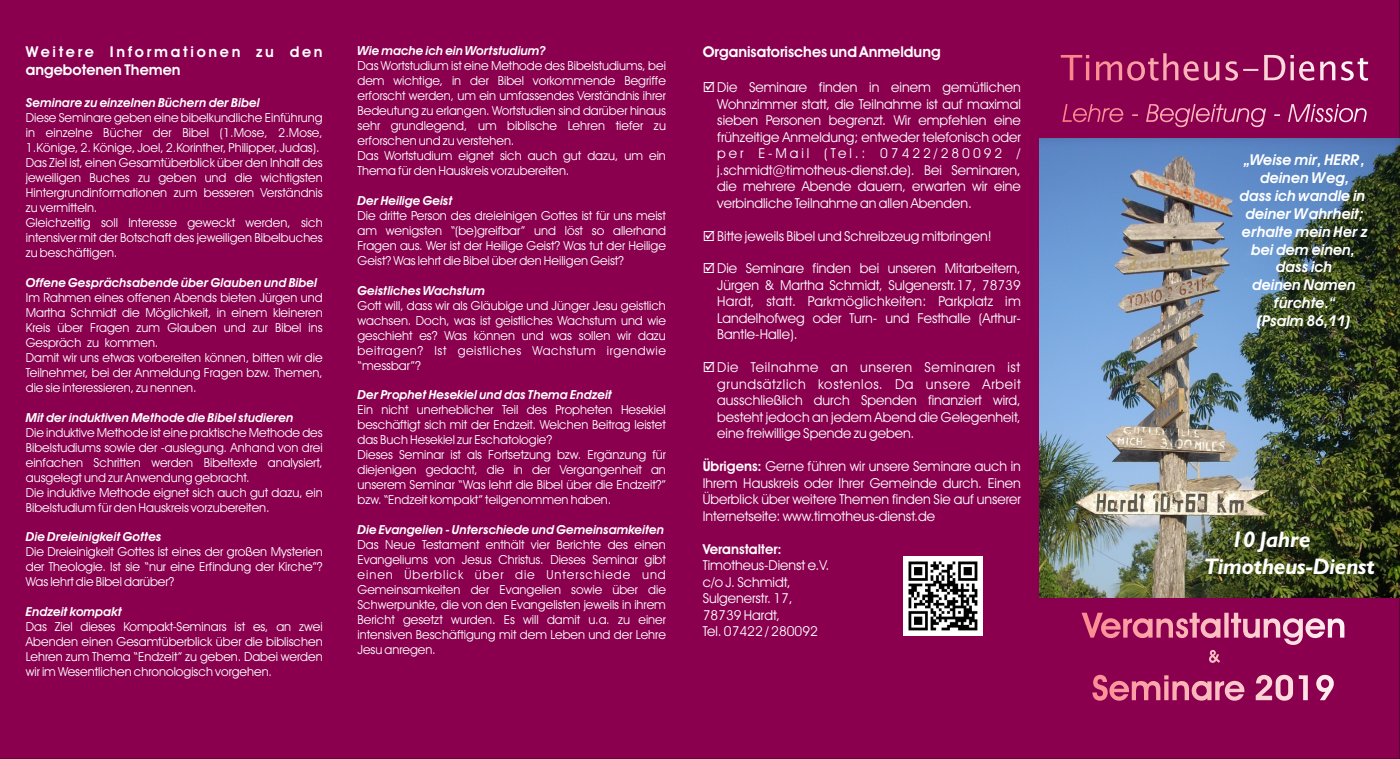
<style>
.page{position:relative;width:1400px;height:759px;background:#8a004f}
.page>*{position:absolute;margin:0;border:0;box-sizing:border-box;transform-origin:0 0}
.t1{font:italic 700 22.5px/27px "Humanst 521 BT";color:#fff}
.t2{font:italic 700 15px/17.9px "Avant Garde Bk BT";color:#fff;text-align:center}
.t3{font:700 15px/17.9px "Avant Garde Bk BT";letter-spacing:.18em;color:#fff}
.t4{font:700 15px "Avant Garde Bk BT";color:#fff}
.t5{font:13.75px/16.5px "Avant Garde Bk BT";color:#fff;text-align:justify}
.t6{font:700 13.75px "Avant Garde Bk BT";color:#fff}
.t7{font:12.5px/15px "Avant Garde Bk BT";color:#fff}
.t8{font:italic 700 12.5px "Avant Garde Bk BT";color:#fff}
.s1{font-weight:700}
</style>
<div class="page">
<svg style="left:1060px;top:52px;width:309px;height:29px"></svg>
<svg style="left:1061px;top:104px;width:307px;height:24px"></svg>
<img style="left:904px;top:557px;width:78px;height:78px">
<svg style="left:1081px;top:612px;width:267px;height:89px"></svg>
<img style="left:1039px;top:139px;width:361px;height:458px">
<p class="t3" style="left:26px;top:45px;width:298px">Weitere Informationen zu den angebotenen Themen</p>
<p class="t8" style="left:26px;top:98px;width:235px">Seminare zu einzelnen Büchern der Bibel</p>
<p class="t7" style="left:26px;top:111px;width:298px">Diese Seminare geben eine bibelkundliche Einführung in einzelne Bücher der Bibel (1.Mose, 2.Mose, 1.Könige, 2. Könige, Joel, 2.Korinther, Philipper, Judas).<br>Das Ziel ist, einen Gesamtüberblick über den Inhalt des jeweiligen Buches zu geben und die wichtigsten Hintergrundinformationen zum besseren Verständnis zu vermitteln.<br>Gleichzeitig soll Interesse geweckt werden, sich intensiver mit der Botschaft des jeweiligen Bibelbuches zu beschäftigen.</p>
<p class="t8" style="left:26px;top:277px;width:293px">Offene Gesprächsabende über Glauben und Bibel</p>
<p class="t7" style="left:26px;top:291px;width:298px">Im Rahmen eines offenen Abends bieten Jürgen und Martha Schmidt die Möglichkeit, in einem kleineren Kreis über Fragen zum Glauben und zur Bibel ins Gespräch zu kommen.<br>Damit wir uns etwas vorbereiten können, bitten wir die Teilnehmer, bei der Anmeldung Fragen bzw. Themen, die sie interessieren, zu nennen.</p>
<p class="t8" style="left:26px;top:412px;width:269px">Mit der induktiven Methode die Bibel studieren</p>
<p class="t7" style="left:26px;top:426px;width:298px">Die induktive Methode ist eine praktische Methode des Bibelstudiums sowie der -auslegung. Anhand von drei einfachen Schritten werden Bibeltexte analysiert, ausgelegt und zur Anwendung gebracht.<br>Die induktive Methode eignet sich auch gut dazu, ein Bibelstudium für den Hauskreis vorzubereiten.</p>
<p class="t8" style="left:26px;top:532px;width:137px">Die Dreieinigkeit Gottes</p>
<p class="t7" style="left:26px;top:545px;width:298px;text-align:justify">Die Dreieinigkeit Gottes ist eines der großen Mysterien der Theologie. Ist sie “nur eine Erfindung der Kirche”?<br>Was lehrt die Bibel darüber?</p>
<p class="t8" style="left:26px;top:606px;width:98px">Endzeit kompakt</p>
<p class="t7" style="left:26px;top:620px;width:298px;text-align:justify">Das Ziel dieses Kompakt-Seminars ist es, an zwei Abenden einen Gesamtüberblick über die biblischen Lehren zum Thema “Endzeit” zu geben. Dabei werden wir im Wesentlichen chronologisch vorgehen.</p>
<p class="t8" style="left:357px;top:46px;width:190px">Wie mache ich ein Wortstudium?</p>
<p class="t7" style="left:357px;top:59px;width:310px">Das Wortstudium ist eine Methode des Bibelstudiums, bei dem wichtige, in der Bibel vorkommende Begriffe erforscht werden, um ein umfassendes Verständnis ihrer Bedeutung zu erlangen. Wortstudien sind darüber hinaus sehr grundlegend, um biblische Lehren tiefer zu erforschen und zu verstehen.<br>Das Wortstudium eignet sich auch gut dazu, um ein Thema für den Hauskreis vorzubereiten.</p>
<p class="t8" style="left:357px;top:195px;width:97px">Der Heilige Geist</p>
<p class="t7" style="left:357px;top:209px;width:310px;text-align:justify">Die dritte Person des dreieinigen Gottes ist für uns meist am wenigsten “(be)greifbar” und löst so allerhand Fragen aus. Wer ist der Heilige Geist? Was tut der Heilige Geist? Was lehrt die Bibel über den Heiligen Geist?</p>
<p class="t8" style="left:357px;top:285px;width:129px">Geistliches Wachstum</p>
<p class="t7" style="left:357px;top:299px;width:310px;text-align:justify">Gott will, dass wir als Gläubige und Jünger Jesu geistlich wachsen. Doch, was ist geistliches Wachstum und wie geschieht es? Was können und was sollen wir dazu beitragen? Ist geistliches Wachstum irgendwie “messbar”?</p>
<p class="t8" style="left:357px;top:390px;width:256px">Der Prophet Hesekiel und das Thema Endzeit</p>
<p class="t7" style="left:357px;top:404px;width:310px">Ein nicht unerheblicher Teil des Propheten Hesekiel beschäftigt sich mit der Endzeit. Welchen Beitrag leistet das Buch Hesekiel zur Eschatologie?<br>Dieses Seminar ist als Fortsetzung bzw. Ergänzung für diejenigen gedacht, die in der Vergangenheit an unserem Seminar “Was lehrt die Bibel über die Endzeit?” bzw. “Endzeit kompakt” teilgenommen haben.</p>
<p class="t8" style="left:357px;top:525px;width:308px">Die Evangelien - Unterschiede und Gemeinsamkeiten</p>
<p class="t7" style="left:357px;top:538px;width:310px;text-align:justify">Das Neue Testament enthält vier Berichte des einen Evangeliums von Jesus Christus. Dieses Seminar gibt einen Überblick über die Unterschiede und Gemeinsamkeiten der Evangelien sowie über die Schwerpunkte, die von den Evangelisten jeweils in ihrem Bericht gesetzt wurden. Es will damit u.a. zu einer intensiven Beschäftigung mit dem Leben und der Lehre Jesu anregen.</p>
<p class="t4" style="left:703px;top:46px;width:240px">Organisatorisches und Anmeldung</p>
<p class="t5" style="left:717px;top:80px;width:305px;text-indent:-15px">☑ Die Seminare finden in einem gemütlichen Wohnzimmer statt, die Teilnahme ist auf maximal sieben Personen begrenzt. Wir empfehlen eine frühzeitige Anmeldung; entweder telefonisch oder per E-Mail (Tel.: 07422/280092 / j.schmidt@timotheus-dienst.de). Bei Seminaren, die mehrere Abende dauern, erwarten wir eine verbindliche Teilnahme an allen Abenden.</p>
<p class="t5" style="left:703px;top:229px;width:291px">☑ Bitte jeweils Bibel und Schreibzeug mitbringen!</p>
<p class="t5" style="left:717px;top:262px;width:305px;text-indent:-15px">☑ Die Seminare finden bei unseren Mitarbeitern, Jürgen &amp; Martha Schmidt, Sulgenerstr.17, 78739<br>Hardt, statt. Parkmöglichkeiten: Parkplatz im Landelhofweg oder Turn- und Festhalle (Arthur-Bantle-Halle).</p>
<p class="t5" style="left:717px;top:360px;width:305px;text-indent:-15px">☑ Die Teilnahme an unseren Seminaren ist grundsätzlich kostenlos. Da unsere Arbeit ausschließlich durch Spenden finanziert wird, besteht jedoch an jedem Abend die Gelegenheit, eine freiwillige Spende zu geben.</p>
<p class="t5" style="left:703px;top:459px;width:320px"><span class="s1">Übrigens:</span> Gerne führen wir unsere Seminare auch in Ihrem Hauskreis oder Ihrer Gemeinde durch. Einen Überblick über weitere Themen finden Sie auf unserer Internetseite: www.timotheus-dienst.de</p>
<p class="t6" style="left:703px;top:543px;width:81px">Veranstalter:</p>
<p class="t5" style="left:703px;top:558px;width:128px;text-align:left">Timotheus-Dienst e.V. c/o J. Schmidt,<br>Sulgenerstr. 17,<br>78739 Hardt,<br>Tel. 07422 / 280092</p>
<p class="t2" style="left:1239px;top:152px;width:130px">„Weise mir, HERR, deinen Weg,<br>dass ich wandle in deiner Wahrheit; erhalte mein Her z bei dem einen, dass ich<br>deinen Namen fürchte.“<br>(Psalm 86,11)</p>
<h1 class="t1" style="left:1205px;top:528px;width:172px;text-indent:27px">10 Jahre<br>Timotheus-Dienst</h1>
</div>
